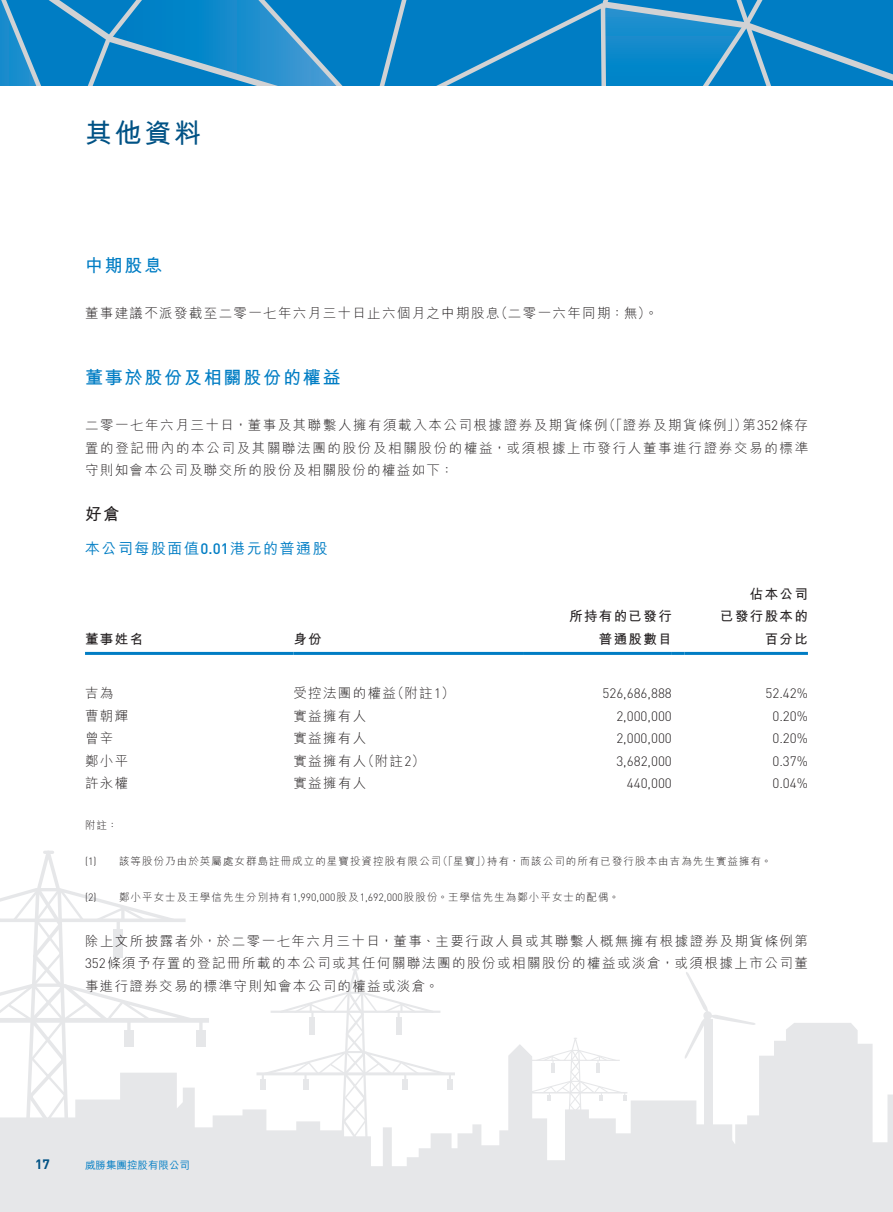
<style>
.page{position:relative;width:893px;height:1212px;background:#fff}
.page>*{position:absolute;margin:0;border:0;box-sizing:border-box;transform-origin:0 0}
.t1{font:700 27px "M Hei HK";color:#005285}
.t2{font:700 18px "M Hei HK";letter-spacing:.1em;color:#007dc4}
.t3{font:700 16.5px "M Hei HK";color:#231f20}
.t4{font:500 15px "M Hei HK";letter-spacing:.1em;color:#007dc4}
.t5{font:300 13.5px/22.5px "M Hei HK";letter-spacing:.1em;color:#231f20}
.t6{font:300 13.5px "DIN Pro";color:#231f20}
.t7{font:700 13.5px/22.5px "M Hei HK";letter-spacing:.1em;color:#231f20;text-align:right}
.t8{font:700 13.5px "DIN Pro";color:#005285}
.t9{font:300 10.5px "M Hei HK";letter-spacing:.1em;color:#231f20}
.t10{font:500 10.5px "M Hei HK";color:#007dc4}
.t11{font:300 10.5px "DIN Pro";color:#231f20}
.s1{font-family:"DIN Pro"}
</style>
<div class="page">
<div style="left:0;top:1018px;width:209px;height:5px;background:#e6e7e9"></div>
<svg style="left:0;top:850px;width:189px;height:168px"></svg>
<svg style="left:0;top:1023px;width:893px;height:189px;fill:#e6e7e9"></svg>
<svg style="left:684px;top:972px;width:73px;height:88px"></svg>
<div style="left:704px;top:1019px;width:9px;height:123px;background:#e6e7e9"></div>
<hr style="left:256px;top:1072px;width:199px;height:3px;background:#e6e7e9">
<div style="left:447px;top:1080px;width:6px;height:10px;background:#e6e7e9"></div>
<div style="left:260px;top:1080px;width:6px;height:10px;background:#e6e7e9"></div>
<svg style="left:262px;top:968px;width:189px;height:188px"></svg>
<hr style="left:524px;top:1092px;width:103px;height:1px;background:#e6e7e9">
<svg style="left:526px;top:1034px;width:100px;height:102px"></svg>
<hr style="left:85px;top:652px;width:208px;height:3px;background:#007dc4">
<hr style="left:293px;top:652px;width:230px;height:3px;background:#007dc4">
<hr style="left:523px;top:652px;width:149px;height:3px;background:#007dc4">
<svg style="left:672px;top:652px;width:13px;height:3px"></svg>
<hr style="left:685px;top:652px;width:123px;height:3px;background:#007dc4">
<svg style="left:0;top:0;width:893px;height:86px;background:#1788c7"></svg>
<h1 class="t1" style="left:85px;top:114px;width:118px">其他資料</h1>
<h2 class="t2" style="left:85px;top:252px;width:79px">中期股息</h2>
<p class="t5" style="left:494px;top:301px;width:165px">（二零一六年同期：無。(</p>
<p class="t5" style="left:85px;top:301px;width:416px">董事建議不派發截至二零一七年六月三十日止六個月之中期股息</p>
<h2 class="t2" style="left:85px;top:365px;width:257px">董事於股份及相關股份的權益</h2>
<p class="t5" style="left:85px;top:414px;width:725px">二零一七年六月三十日，董事及其聯繫人擁有須載入本公司根據證券及期貨條例<br>置的登記冊內的本公司及其關聯法團的股份及相關股份的權益，或須根據上巿發行人董事進行證券交易的標準守則知會本公司及聯交所的股份及相關股份的權益如下：</p>
<p class="t3" style="left:85px;top:502px;width:36px">好倉</p>
<p class="t4" style="left:85px;top:537px;width:244px">本公司每股面值<span class="s1">0.01</span>港元的普通股</p>
<p class="t5" style="left:602px;top:414px;width:146px">（「證券及期貨條例」）</p>
<p class="t5" style="left:742px;top:414px;width:67px">第<span class="s1">352</span>條存</p>
<p class="t7" style="left:85px;top:626px;width:60px">董事姓名</p>
<p class="t7" style="left:293px;top:626px;width:30px">身份</p>
<p class="t7" style="left:569px;top:604px;width:104px">所持有的已發行普通股數目</p>
<p class="t7" style="left:720px;top:581px;width:89px">佔本公司<br>已發行股本的百分比</p>
<p class="t5" style="left:85px;top:682px;width:30px">吉為</p>
<p class="t5" style="left:391px;top:682px;width:65px">（附註 (<span class="s1">1</span></p>
<p class="t5" style="left:293px;top:682px;width:104px">受控法團的權益</p>
<p class="t6" style="left:602px;top:684px;width:71px">526,686,888</p>
<p class="t6" style="left:765px;top:684px;width:44px">52.42%</p>
<p class="t5" style="left:85px;top:704px;width:45px">曹朝輝</p>
<p class="t5" style="left:293px;top:704px;width:74px">實益擁有人</p>
<p class="t6" style="left:616px;top:707px;width:57px">2,000,000</p>
<p class="t6" style="left:772px;top:707px;width:37px">0.20%</p>
<p class="t5" style="left:85px;top:727px;width:30px">曾辛</p>
<p class="t5" style="left:293px;top:727px;width:74px">實益擁有人</p>
<p class="t6" style="left:616px;top:729px;width:57px">2,000,000</p>
<p class="t6" style="left:772px;top:729px;width:37px">0.20%</p>
<p class="t5" style="left:85px;top:749px;width:45px">鄭小平</p>
<p class="t5" style="left:293px;top:749px;width:74px">實益擁有人</p>
<p class="t5" style="left:361px;top:749px;width:65px">（附註 (<span class="s1">2</span></p>
<p class="t6" style="left:616px;top:752px;width:57px">3,682,000</p>
<p class="t6" style="left:772px;top:752px;width:37px">0.37%</p>
<p class="t5" style="left:85px;top:772px;width:45px">許永權</p>
<p class="t9" style="left:85px;top:820px;width:34px">附註：</p>
<p class="t5" style="left:293px;top:772px;width:74px">實益擁有人</p>
<p class="t6" style="left:627px;top:774px;width:47px">440,000</p>
<p class="t6" style="left:772px;top:774px;width:37px">0.04%</p>
<p class="t11" style="left:85px;top:854px;width:13px">1( )</p>
<p class="t9" style="left:487px;top:856px;width:286px">持有，而該公司的所有已發行股本由吉為先生實益擁有。</p>
<p class="t9" style="left:437px;top:856px;width:55px">（「星寶」）</p>
<p class="t9" style="left:119px;top:856px;width:324px">該等股份乃由於英屬處女群島註冊成立的星寶投資控股有限公司</p>
<p class="t9" style="left:119px;top:892px;width:502px">鄭小平女士及王學信先生分別持有<span class="s1">1,990,000</span>股及<span class="s1">1,692,000</span>股股份。王學信先生為鄭小平女士的配偶。</p>
<p class="t11" style="left:85px;top:890px;width:13px">2( )</p>
<p class="t5" style="left:85px;top:929px;width:724px;text-align:justify">除上文所披露者外，於二零一七年六月三十日，董事、主要行政人員或其聯繫人概無擁有根據證券及期貨條例第<span class="s1">352</span>條須予存置的登記冊所載的本公司或其任何關聯法團的股份或相關股份的權益或淡倉，或須根據上市公司董事進行證券交易的標準守則知會本公司的權益或淡倉。</p>
<p class="t8" style="left:35px;top:1155px;width:16px">17</p>
<p class="t10" style="left:85px;top:1157px;width:106px">威勝集團控股有限公司</p>
</div>
